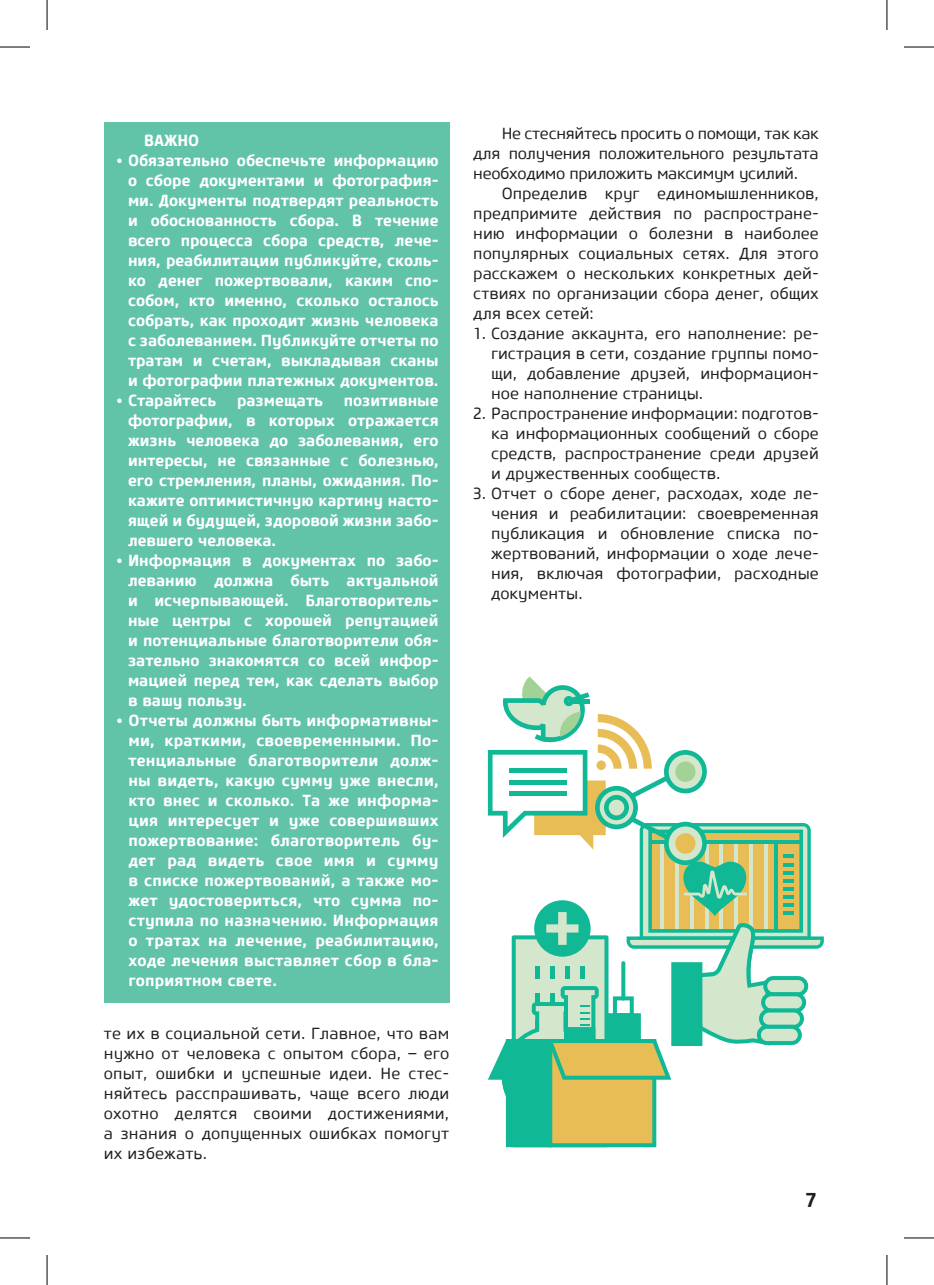
<style>
.page{position:relative;width:934px;height:1285px;background:#fff}
.page>*{position:absolute;margin:0;border:0;box-sizing:border-box;transform-origin:0 0}
.t1{font:700 20px "Core Sans M65";color:#231f20}
.t2{font:700 16px/20px "Core Sans M65";color:#fff;text-align:justify}
.t3{font:16px/20px "Core Sans M45";color:#231f20;text-align:justify}
</style>
<div class="page">
<div style="left:104px;top:122px;width:346px;height:880px;background:#61c3a8"></div>
<svg style="left:487px;top:676px;width:336px;height:471px"></svg>
<hr style="left:0;top:47px;width:30px;height:1px;background:#000">
<hr style="left:903px;top:47px;width:30px;height:1px;background:#000">
<hr style="left:0;top:1237px;width:30px;height:1px;background:#000">
<hr style="left:903px;top:1237px;width:30px;height:1px;background:#000">
<hr style="left:47px;top:0;width:1px;height:30px;background:#000">
<hr style="left:47px;top:1255px;width:1px;height:30px;background:#000">
<hr style="left:886px;top:0;width:1px;height:30px;background:#000">
<hr style="left:886px;top:1255px;width:1px;height:30px;background:#000">
<p class="t2" style="left:144px;top:131px;width:57px">ВАЖНО</p>
<p class="t2" style="left:128px;top:151px;width:312px;text-indent:-12px">• Обязательно обеспечьте информацию о сборе документами и фотография&shy;ми. Документы подтвердят реальность и обоснованность сбора. В течение всего процесса сбора средств, лече&shy;ния, реабилитации публикуйте, сколь&shy;ко денег пожертвовали, каким спо&shy;собом, кто именно, сколько осталось собрать, как проходит жизнь человека с заболеванием. Публикуйте отчеты по тратам и счетам, выкладывая сканы и фотографии платежных документов.</p>
<p class="t2" style="left:116px;top:391px;width:102px">• Старайтесь</p>
<p class="t2" style="left:237px;top:391px;width:87px">размещать</p>
<p class="t2" style="left:128px;top:391px;width:312px;text-indent:216px">позитивные фотографии, в которых отражается жизнь человека до заболевания, его интересы, не связанные с болезнью, его стремления, планы, ожидания. По&shy;кажите оптимистичную картину насто&shy;ящей и будущей, здоровой жизни забо&shy;левшего человека.</p>
<p class="t2" style="left:128px;top:551px;width:312px;text-indent:-12px">• Информация в документах по забо&shy;леванию должна быть актуальной и исчерпывающей. Благотворитель&shy;ные центры с хорошей репутацией и потенциальные благотворители обя&shy;зательно знакомятся со всей инфор&shy;мацией перед тем, как сделать выбор в вашу пользу.</p>
<p class="t2" style="left:128px;top:711px;width:311px;text-indent:-13px">• Отчеты должны быть информативны&shy;ми, краткими, своевременными. По&shy;тенциальные благотворители долж&shy;ны видеть, какую сумму уже внесли, кто внес и сколько. Та же информа&shy;ция интересует и уже совершивших пожертвование: благотворитель бу&shy;дет рад видеть свое имя и сумму в списке пожертвований, а также мо&shy;жет удостовериться, что сумма по&shy;ступила по назначению. Информация о тратах на лечение, реабилитацию, ходе лечения выставляет сбор в бла&shy;гоприятном свете.</p>
<p class="t3" style="left:104px;top:1024px;width:347px">те их в социальной сети. Главное, что вам нужно от человека с опытом сбора, – его опыт, ошибки и успешные идеи. Не стес&shy;няйтесь расспрашивать, чаще всего люди охотно делятся своими достижениями, а знания о допущенных ошибках помогут их избежать.</p>
<p class="t3" style="left:473px;top:124px;width:347px;text-indent:28px">Не стесняйтесь просить о помощи, так как для получения положительного результата необходимо приложить максимум усилий.</p>
<p class="t3" style="left:473px;top:184px;width:347px;text-indent:28px">Определив круг единомышленников, предпримите действия по распростране&shy;нию информации о болезни в наиболее популярных социальных сетях. Для этого расскажем о нескольких конкретных дей&shy;ствиях по организации сбора денег, общих для всех сетей:</p>
<p class="t3" style="left:491px;top:324px;width:329px;text-indent:-18px">1. Создание аккаунта, его наполнение: ре&shy;гистрация в сети, создание группы помо&shy;щи, добавление друзей, информацион&shy;ное наполнение страницы.</p>
<p class="t3" style="left:491px;top:404px;width:329px;text-indent:-18px">2. Распространение информации: подготов&shy;ка информационных сообщений о сборе средств, распространение среди друзей и дружественных сообществ.</p>
<p class="t3" style="left:491px;top:484px;width:329px;text-indent:-18px">3. Отчет о сборе денег, расходах, ходе ле&shy;чения и реабилитации: своевременная публикация и обновление списка по&shy;жертвований, информации о ходе лече&shy;ния, включая фотографии, расходные документы.</p>
<p class="t1" style="left:805px;top:1186px;width:13px">7</p>
</div>
